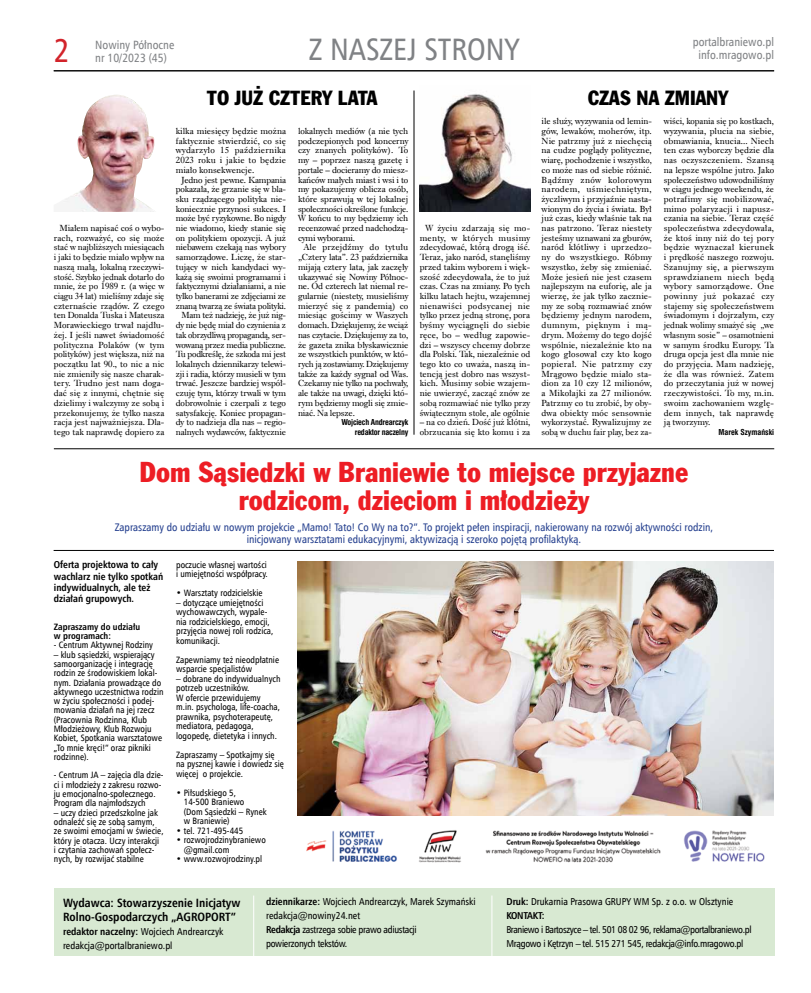
<style>
.page{position:relative;width:811px;height:993px;background:#fff}
.page>*{position:absolute;margin:0;border:0;box-sizing:border-box;transform-origin:0 0}
.t1{font:33px "Humnst 777 Cn EU";color:#d2232a}
.t2{font:31px "Humnst 777 Cn EU";color:#808285}
.t3{font:28px/28px "Frank Goth Cn EU";color:#ed1d24;text-align:center}
.t4{font:20px "Frank Goth Cn EU";color:#000}
.t5{font:700 12px/14px "Humnst 777 Cn EU";color:#000}
.t6{font:12px/13px "Humnst 777 Cn EU";color:#808285}
.t7{font:11px/12.5px "Humnst 777 Cn EU";color:#25408f;text-align:center}
.t8{font:10px/14px "Humnst 777 Cn EU";color:#000}
.t9{font:10px/14px "Humnst 777 Cn EU";letter-spacing:-.03em;color:#000}
.t10{font:700 10px/11.3px "Humnst 777 Cn EU";color:#000}
.t11{font:9.2px/9.3px "Humnst 777 Cn EU";color:#000}
.t12{font:700 9.2px/9.3px "Humnst 777 Cn EU";color:#000}
.t13{font:9.1px/9.7px "Dutch 766 EU";letter-spacing:-.02em;color:#000;text-align:justify}
.t14{font:700 8px/9.7px "Swis 721 Cn EU";letter-spacing:-.02em;color:#000;text-align:right}
.t15{font:700 8px "Swis 721 Cn EU";color:#000}
.s1{font-weight:700}
</style>
<div class="page">
<hr style="left:54px;top:71px;width:720px;height:1px;background:#000">
<div style="left:54px;top:888px;width:720px;height:67px;background:#d8e9d2"></div>
<hr style="left:253px;top:895px;width:1px;height:69px;background:#fff">
<hr style="left:491px;top:895px;width:1px;height:69px;background:#fff">
<hr style="left:414px;top:90px;width:1px;height:344px;background:#000">
<img style="left:63px;top:95px;width:92px;height:117px">
<img style="left:420px;top:94px;width:110px;height:118px">
<hr style="left:54px;top:448px;width:720px;height:1px;background:#000">
<hr style="left:54px;top:550px;width:720px;height:1px;background:#000">
<img style="left:306px;top:830px;width:459px;height:33px">
<img style="left:297px;top:561px;width:477px;height:254px">
<h1 class="t1" style="left:54px;top:30px;width:18px">2</h1>
<h3 class="t6" style="left:95px;top:38px;width:81px">Nowiny Północne nr 10/2023 (45)</h3>
<h3 class="t6" style="left:693px;top:35px;width:83px">portalbraniewo.pl</h3>
<h2 class="t2" style="left:309px;top:30px;width:212px">Z NASZEJ STRONY</h2>
<h3 class="t6" style="left:698px;top:48px;width:77px">info.mragowo.pl</h3>
<h3 class="t4" style="left:207px;top:84px;width:153px">To już cztery lata</h3>
<h3 class="t4" style="left:587px;top:84px;width:142px">Czas na zmiany</h3>
<p class="t13" style="left:176px;top:126px;width:112px">kilka miesięcy będzie można faktycznie stwierdzić, co się wydarzyło 15 października 2023 roku i jakie to będzie miało konsekwencje.</p>
<p class="t13" style="left:176px;top:175px;width:112px;text-align:right">Jedno jest pewne. Kampania pokazała, że grzanie się w bla&shy;sku rządzącego polityka nie&shy;koniecznie przynosi sukces. I może być ryzykowne. Bo nigdy nie wiadomo, kiedy stanie się on politykiem opozycji. A już niebawem czekają nas wybory samorządowe. Liczę, że star&shy;tujący w nich kandydaci wy&shy;każą się swoimi programami i faktycznymi działaniami, a nie tylko banerami ze zdjęciami ze znaną twarzą ze świata polityki.<br>Mam też nadzieję, że już nig&shy;dy nie będę miał do czynienia z tak obrzydliwą propagandą, ser&shy;wowaną przez media publiczne.<br>Tu podkreślę, że szkoda mi jest lokalnych dziennikarzy telewi&shy;zji i radia, którzy musieli w tym trwać. Jeszcze bardziej współ&shy;czuję tym, którzy trwali w tym dobrowolnie i czerpali z tego satysfakcję. Koniec propagan&shy;dy to nadzieja dla nas – regio&shy;nalnych wydawców, faktycznie</p>
<p class="t13" style="left:541px;top:116px;width:112px">ile służy, wyzywania od lemin&shy;gów, lewaków, moherów, itp.<br>Nie patrzmy już z niechęcią na cudze poglądy polityczne, wiarę, pochodzenie i wszystko, co może nas od siebie różnić.<br>Bądźmy znów kolorowym narodem, uśmiechniętym, życzliwym i przyjaźnie nasta&shy;wionym do życia i świata. Był już czas, kiedy właśnie tak na nas patrzono. Teraz niestety jesteśmy uznawani za gburów, naród kłótliwy i uprzedzo&shy;ny do wszystkiego. Róbmy wszystko, żeby się zmieniać.<br>Może jesień nie jest czasem najlepszym na euforię, ale ja wierzę, że jak tylko zacznie&shy;my ze sobą rozmawiać znów będziemy jednym narodem, dumnym, pięknym i mą&shy;drym. Możemy do tego dojść wspólnie, niezależnie kto na kogo głosował czy kto kogo popierał. Nie patrzmy czy Mrągowo będzie miało sta&shy;dion za 10 czy 12 milionów, a Mikołajki za 27 milionów.<br>Patrzmy co tu zrobić, by oby&shy;dwa obiekty móc sensownie wykorzystać. Rywalizujmy ze sobą w duchu fair play, bez za-</p>
<p class="t13" style="left:664px;top:116px;width:112px">wiści, kopania się po kostkach, wyzywania, plucia na siebie, obmawiania, knucia... Niech ten czas wyborczy będzie dla nas oczyszczeniem. Szansą na lepsze wspólne jutro. Jako społeczeństwo udowodniliśmy w ciągu jednego weekendu, że potrafimy się mobilizować, mimo polaryzacji i napusz&shy;czania na siebie. Teraz część społeczeństwa zdecydowała, że ktoś inny niż do tej pory będzie wyznaczał kierunek i prędkość naszego rozwoju.<br>Szanujmy się, a pierwszym sprawdzianem niech będą wybory samorządowe. One powinny już pokazać czy stajemy się społeczeństwem świadomym i dojrzałym, czy jednak wolimy smażyć się „we własnym sosie” – osamotnieni w samym środku Europy. Ta druga opcja jest dla mnie nie do przyjęcia. Mam nadzieję, że dla was również. Zatem do przeczytania już w nowej rzeczywistości. To my, m.in. swoim zachowaniem wzglę&shy;dem innych, tak naprawdę ją tworzymy.</p>
<p class="t13" style="left:298px;top:126px;width:112px">lokalnych mediów (a nie tych podczepionych pod koncerny czy znanych polityków). To my – poprzez naszą gazetę i portale – docieramy do miesz&shy;kańców małych miast i wsi i to my pokazujemy oblicza osób, które sprawują w tej lokalnej społeczności określone funkcje.<br>W końcu to my będziemy ich recenzować przed nadchodzą&shy;cymi wyborami.</p>
<p class="t13" style="left:298px;top:242px;width:112px;text-indent:6px">Ale przejdźmy do tytułu „Cztery lata”. 23 października mijają cztery lata, jak zaczęły ukazywać się Nowiny Północ&shy;ne. Od czterech lat niemal re&shy;gularnie (niestety, musieliśmy mierzyć się z pandemią) co miesiąc gościmy w Waszych domach. Dziękujemy, że wciąż nas czytacie. Dziękujemy za to, że gazeta znika błyskawicznie ze wszystkich punktów, w któ&shy;rych ją zostawiamy. Dziękujemy także za każdy sygnał od Was.<br>Czekamy nie tylko na pochwały, ale także na uwagi, dzięki któ&shy;rym będziemy mogli się zmie&shy;niać. Na lepsze.</p>
<p class="t14" style="left:341px;top:417px;width:68px">Wojciech Andrearczyk redaktor naczelny</p>
<p class="t13" style="left:54px;top:223px;width:112px;text-indent:6px">Miałem napisać coś o wybo&shy;rach, rozważyć, co się może stać w najbliższych miesiącach i jaki to będzie miało wpływ na naszą małą, lokalną rzeczywi&shy;stość. Szybko jednak dotarło do mnie, że po 1989 r. (a więc w ciągu 34 lat) mieliśmy zdaje się czternaście rządów. Z czego ten Donalda Tuska i Mateusza Morawieckiego trwał najdłu&shy;żej. I jeśli nawet świadomość polityczna Polaków (w tym polityków) jest większa, niż na początku lat 90., to nic a nic nie zmieniły się nasze charak&shy;tery. Trudno jest nam doga&shy;dać się z innymi, chętnie się dzielimy i walczymy ze sobą i przekonujemy, że tylko nasza racja jest najważniejsza. Dla&shy;tego tak naprawdę dopiero za</p>
<p class="t13" style="left:420px;top:223px;width:112px;text-indent:6px">W życiu zdarzają się mo&shy;menty, w których musimy zdecydować, którą drogą iść.<br>Teraz, jako naród, stanęliśmy przed takim wyborem i więk&shy;szość zdecydowała, że to już czas. Czas na zmiany. Po tych kilku latach hejtu, wzajemnej nienawiści podsycanej nie tylko przez jedną stronę, pora byśmy wyciągnęli do siebie ręce, bo – według zapowie&shy;dzi – wszyscy chcemy dobrze dla Polski. Tak, niezależnie od tego kto co uważa, naszą in&shy;tencją jest dobro nas wszyst&shy;kich. Musimy sobie wzajem&shy;nie uwierzyć, zacząć znów ze sobą rozmawiać nie tylko przy świątecznym stole, ale ogólnie</p>
<p class="t13" style="left:420px;top:417px;width:112px">– na co dzień. Dość już kłótni, obrzucania się kto komu i za</p>
<p class="t15" style="left:718px;top:427px;width:57px">Marek Szymański</p>
<h3 class="t3" style="left:140px;top:458px;width:550px">Dom Sąsiedzki w Braniewie to miejsce przyjazne rodzicom, dzieciom i młodzieży</h3>
<p class="t7" style="left:115px;top:520px;width:600px">Zapraszamy do udziału w nowym projekcie „Mamo! Tato! Co Wy na to?”. To projekt pełen inspiracji, nakierowany na rozwój aktywności rodzin, inicjowany warsztatami edukacyjnymi, aktywizacją i szeroko pojętą profilaktyką.</p>
<p class="t10" style="left:54px;top:559px;width:111px">Oferta projektowa to cały wachlarz nie tylko spotkań indywidualnych, ale też działań grupowych.</p>
<p class="t12" style="left:54px;top:621px;width:88px">Zapraszamy do udziału w programach:</p>
<p class="t11" style="left:54px;top:640px;width:101px">- Centrum Aktywnej Rodziny</p>
<p class="t11" style="left:54px;top:649px;width:111px">– klub sąsiedzki, wspierający samoorganizację i integrację rodzin ze środowiskiem lokal&shy;nym. Działania prowadzące do aktywnego uczestnictwa rodzin w życiu społeczności i podej&shy;mowania działań na jej rzecz (Pracownia Rodzinna, Klub<br>Młodzieżowy, Klub Rozwoju<br>Kobiet, Spotkania warsztatowe „To mnie kręci!” oraz pikniki rodzinne).</p>
<p class="t11" style="left:54px;top:770px;width:111px">- Centrum JA – zajęcia dla dzie&shy;ci i młodzieży z zakresu rozwo&shy;ju emocjonalno-społecznego.<br>Program dla najmłodszych</p>
<p class="t11" style="left:54px;top:807px;width:111px">– uczy dzieci przedszkolne jak odnaleźć się ze sobą samym, ze swoimi emocjami w świecie, który je otacza. Uczy interakcji<br>i czytania zachowań społecz&shy;nych, by rozwijać stabilne</p>
<p class="t11" style="left:176px;top:559px;width:93px">poczucie własnej wartości i umiejętności współpracy.</p>
<p class="t11" style="left:176px;top:588px;width:88px">• Warsztaty rodzicielskie</p>
<p class="t11" style="left:176px;top:597px;width:99px">– dotyczące umiejętności wychowawczych, wypale&shy;nia rodzicielskiego, emocji, przyjęcia nowej roli rodzica, komunikacji.</p>
<p class="t11" style="left:176px;top:654px;width:104px">Zapewniamy też nieodpłatnie wsparcie specjalistów</p>
<p class="t11" style="left:176px;top:673px;width:106px">– dobrane do indywidualnych potrzeb uczestników.<br>W ofercie przewidujemy m.in. psychologa, life-coacha, prawnika, psychoterapeutę, mediatora, pedagoga, logopedę, dietetyka i innych.</p>
<p class="t11" style="left:176px;top:749px;width:109px">Zapraszamy – Spotkajmy się na pysznej kawie i dowiedz się więcej o projekcie.</p>
<p class="t11" style="left:184px;top:787px;width:84px;text-indent:-8px">• Piłsudskiego 5,<br>14-500 Braniewo<br>(Dom Sąsiedzki – Rynek w Braniewie)</p>
<p class="t11" style="left:176px;top:825px;width:69px">• tel. 721-495-445</p>
<p class="t11" style="left:184px;top:834px;width:84px;text-indent:-8px">• rozwojrodzinybraniewo @gmail.com</p>
<p class="t11" style="left:176px;top:853px;width:88px">• www.rozwojrodziny.pl</p>
<h3 class="t5" style="left:63px;top:895px;width:179px">Wydawca: Stowarzyszenie Inicjatyw<br>Rolno-Gospodarczych „AGROPORT”</h3>
<p class="t8" style="left:63px;top:923px;width:162px"><span class="s1">redaktor naczelny:</span> Wojciech Andrearczyk redakcja@portalbraniewo.pl</p>
<p class="t8" style="left:266px;top:894px;width:211px"><span class="s1">dziennikarze:</span> Wojciech Andrearczyk, Marek Szymański redakcja@nowiny24.net<br><span class="s1">Redakcja</span> zastrzega sobie prawo adiustacji<br>powierzonych tekstów.</p>
<p class="t8" style="left:506px;top:894px;width:228px"><span class="s1">Druk:</span> Drukarnia Prasowa GRUPY WM Sp. z o.o. w Olsztynie<br><span class="s1">KONTAKT:</span></p>
<p class="t9" style="left:506px;top:922px;width:246px">Braniewo i Bartoszyce – tel. 501 08 02 96, reklama@portalbraniewo.pl<br>Mrągowo i Kętrzyn – tel. 515 271 545, redakcja@info.mragowo.pl</p>
</div>
